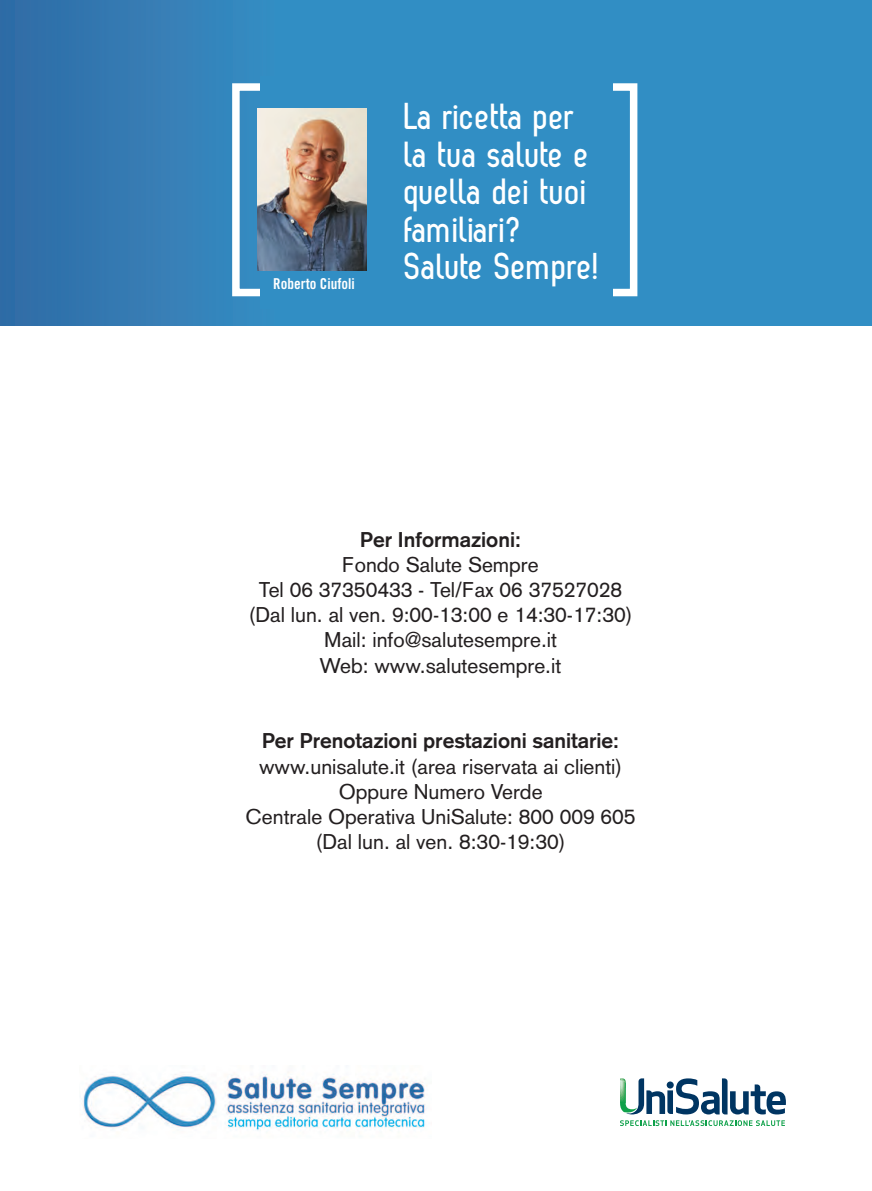
<style>
.page{position:relative;width:872px;height:1191px;background:#fff}
.page>*{position:absolute;margin:0;border:0;box-sizing:border-box;transform-origin:0 0}
.t1{font:700 37.35px/37.3px "Zag";color:#fff}
.t2{font:21px/25.2px "Akzidenz Grotesk";color:#231f20;text-align:center}
.t3{font:700 21px "Akzidenz Grotesk";color:#231f20}
.t4{font:15px "Trade Gothic Bold Cond Twenty";color:#fff}
</style>
<div class="page">
<div style="left:0;top:0;width:872px;height:325px;background:#318ec4"></div>
<div style="left:0;top:0;width:274px;height:325px;background:linear-gradient(to right,#306ba5,#378dc3)"></div>
<img style="left:83px;top:1072px;width:344px;height:59px">
<svg style="left:620px;top:1078px;width:166px;height:48px"></svg>
<div style="left:232px;top:83px;width:405px;height:213px;border:8px solid #fff"></div>
<div style="left:260px;top:77px;width:352px;height:232px;background:#318ec4"></div>
<img style="left:258px;top:108px;width:109px;height:163px">
<p class="t4" style="left:273px;top:278px;width:83px">Roberto Ciufoli</p>
<h1 class="t1" style="left:405px;top:101px;width:197px">La ricetta per la tua salute e quella dei tuoi familiari?<br>Salute Sempre!</h1>
<p class="t3" style="left:360px;top:531px;width:162px">Per Informazioni:</p>
<p class="t2" style="left:249px;top:554px;width:385px">Fondo Salute Sempre<br>Tel 06 37350433 - Tel/Fax 06 37527028 (Dal lun. al ven. 9:00-13:00 e 14:30-17:30)<br>Mail: info@salutesempre.it<br>Web: www.salutesempre.it</p>
<p class="t3" style="left:262px;top:733px;width:358px">Per Prenotazioni prestazioni sanitarie:</p>
<p class="t2" style="left:246px;top:756px;width:391px">www.unisalute.it (area riservata ai clienti)<br>Oppure Numero Verde<br>Centrale Operativa UniSalute: 800 009 605 (Dal lun. al ven. 8:30-19:30)</p>
</div>
